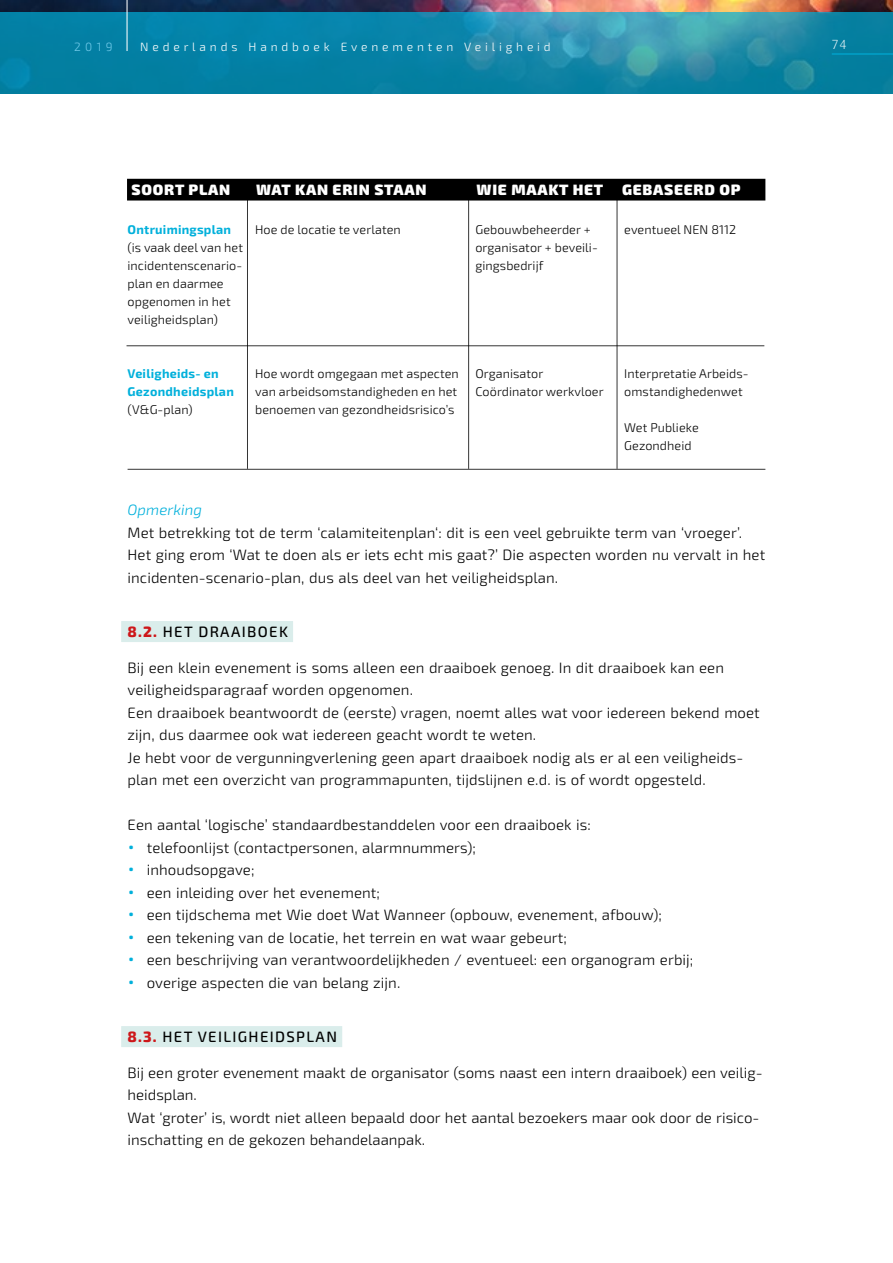
<style>
.page{position:relative;width:893px;height:1263px;background:#fff}
.page>*{position:absolute;margin:0;border:0;box-sizing:border-box;transform-origin:0 0}
.t1{font:300 15px/22.5px "Exo 2.0";letter-spacing:.005em;color:#000}
.t2{font:900 15px "Exo 2.0";letter-spacing:.05em;color:#fff}
.t3{font:500 15px "Exo 2.0";letter-spacing:.09em;color:#000}
.t4{font:italic 300 15px "Exo 2.0";letter-spacing:.005em;color:#00b0db}
.t5{font:100 15px "Colaborate";color:#fff}
.t6{font:300 12.6px/18px "Exo 2.0";letter-spacing:.005em;color:#000}
.t7{font:700 12.6px/18px "Exo 2.0";letter-spacing:.02em;color:#00b0db}
.t8{font:300 12px "Exo 2.0";letter-spacing:.32em;color:#fff}
.t9{font:300 12px "Exo 2.0";color:#6fc9e8}
.s1{font-weight:800;color:#cd171a}
.s2{font-size:21px;color:#00b0db}
</style>
<div class="page">
<img style="left:0;top:0;width:893px;height:12px">
<svg style="left:0;top:12px;width:893px;height:82px;background:#1287a7"></svg>
<hr style="left:127px;top:0;width:1px;height:51px;background:#fff">
<hr style="left:832px;top:53px;width:61px;height:2px;background:#00b0db">
<div style="left:121px;top:621px;width:172px;height:21px;background:#daedeb"></div>
<div style="left:121px;top:1026px;width:221px;height:21px;background:#daedeb"></div>
<div style="left:127px;top:179px;width:638px;height:22px;background:#000"></div>
<hr style="left:247px;top:190px;width:1px;height:279px;background:#000">
<hr style="left:617px;top:190px;width:1px;height:279px;background:#000">
<hr style="left:468px;top:190px;width:1px;height:279px;background:#000">
<hr style="left:128px;top:469px;width:637px;height:1px;background:#000">
<hr style="left:127px;top:345px;width:637px;height:1px;background:#000">
<p class="t9" style="left:74px;top:40px;width:40px">2019</p>
<p class="t8" style="left:140px;top:40px;width:412px">Nederlands Handboek Evenementen Veiligheid</p>
<p class="t5" style="left:832px;top:36px;width:16px">74</p>
<p class="t2" style="left:132px;top:180px;width:100px">SOORT PLAN</p>
<p class="t2" style="left:256px;top:180px;width:172px">WAT KAN ERIN STAAN</p>
<p class="t2" style="left:477px;top:180px;width:128px">WIE MAAKT HET</p>
<p class="t2" style="left:622px;top:180px;width:120px">GEBASEERD OP</p>
<p class="t7" style="left:128px;top:220px;width:105px">Ontruimingsplan</p>
<p class="t6" style="left:128px;top:238px;width:117px">(is vaak deel van het incidentenscenario&shy;plan en daarmee opgenomen in het veiligheidsplan)</p>
<p class="t6" style="left:624px;top:220px;width:113px">eventueel NEN 8112</p>
<p class="t6" style="left:475px;top:220px;width:124px">Gebouwbeheerder + organisator + beveili&shy;gingsbedrijf</p>
<p class="t6" style="left:255px;top:220px;width:147px">Hoe de locatie te verlaten</p>
<p class="t7" style="left:128px;top:364px;width:108px">Veiligheids- en<br>Gezondheidsplan</p>
<p class="t6" style="left:128px;top:400px;width:67px">(V&amp;G-plan)</p>
<p class="t6" style="left:255px;top:364px;width:205px">Hoe wordt omgegaan met aspecten van arbeidsomstandigheden en het benoemen van gezondheidsrisico’s</p>
<p class="t6" style="left:475px;top:364px;width:130px">Organisator<br>Coördinator werkvloer</p>
<p class="t6" style="left:624px;top:364px;width:126px">Interpretatie Arbeids&shy;omstandighedenwet</p>
<p class="t6" style="left:624px;top:418px;width:76px">Wet Publieke<br>Gezondheid</p>
<p class="t4" style="left:128px;top:501px;width:76px">Opmerking</p>
<p class="t1" style="left:128px;top:521px;width:639px">Met betrekking tot de term ‘calamiteitenplan‘: dit is een veel gebruikte term van ‘vroeger’.<br>Het ging erom ‘Wat te doen als er iets echt mis gaat?’ Die aspecten worden nu vervalt in het incidenten-scenario-plan, dus als deel van het veiligheidsplan.</p>
<p class="t3" style="left:128px;top:622px;width:162px"><span class="s1">8.2.</span> HET DRAAIBOEK</p>
<p class="t1" style="left:128px;top:656px;width:634px">Bij een klein evenement is soms alleen een draaiboek genoeg. In dit draaiboek kan een veiligheidsparagraaf worden opgenomen.<br>Een draaiboek beantwoordt de (eerste) vragen, noemt alles wat voor iedereen bekend moet zijn, dus daarmee ook wat iedereen geacht wordt te weten.<br>Je hebt voor de vergunningverlening geen apart draaiboek nodig als er al een veiligheids&shy;plan met een overzicht van programmapunten, tijdslijnen e.d. is of wordt opgesteld.</p>
<p class="t1" style="left:128px;top:814px;width:465px">Een aantal ‘logische’ standaardbestanddelen voor een draaiboek is:</p>
<p class="t1" style="left:128px;top:836px;width:350px"><span class="s2">•</span> telefoonlijst (contactpersonen, alarmnummers);</p>
<p class="t1" style="left:128px;top:859px;width:128px"><span class="s2">•</span> inhoudsopgave;</p>
<p class="t1" style="left:128px;top:881px;width:254px"><span class="s2">•</span> een inleiding over het evenement;</p>
<p class="t1" style="left:128px;top:904px;width:536px"><span class="s2">•</span> een tijdschema met Wie doet Wat Wanneer (opbouw, evenement, afbouw);</p>
<p class="t1" style="left:128px;top:926px;width:441px"><span class="s2">•</span> een tekening van de locatie, het terrein en wat waar gebeurt;</p>
<p class="t1" style="left:128px;top:949px;width:567px"><span class="s2">•</span> een beschrijving van verantwoordelijkheden / eventueel: een organogram erbij;</p>
<p class="t1" style="left:128px;top:971px;width:274px"><span class="s2">•</span> overige aspecten die van belang zijn.</p>
<p class="t3" style="left:128px;top:1027px;width:211px"><span class="s1">8.3.</span> HET VEILIGHEIDSPLAN</p>
<p class="t1" style="left:128px;top:1061px;width:637px">Bij een groter evenement maakt de organisator (soms naast een intern draaiboek) een veilig&shy;heidsplan.<br>Wat ‘groter’ is, wordt niet alleen bepaald door het aantal bezoekers maar ook door de risico&shy;inschatting en de gekozen behandelaanpak.</p>
</div>
